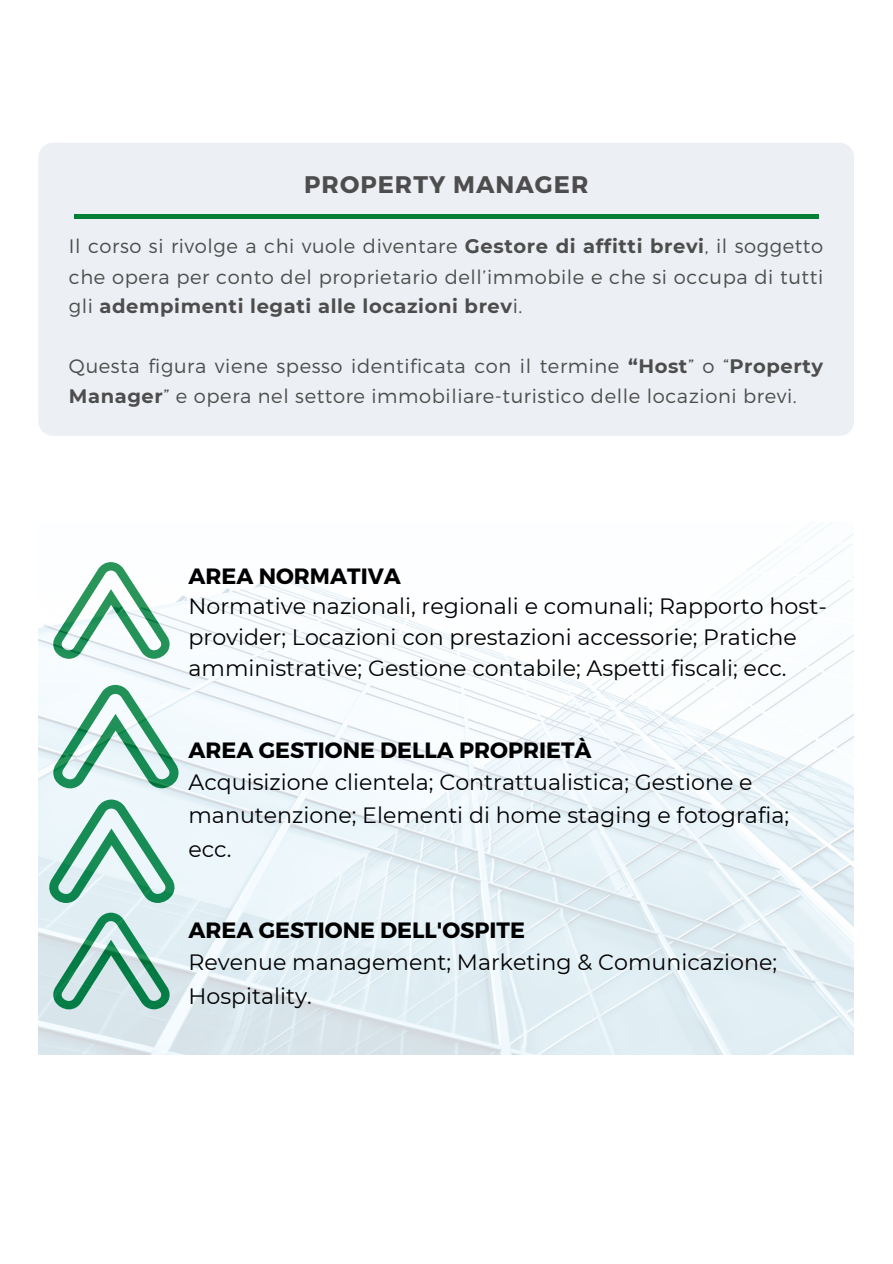
<style>
.page{position:relative;width:893px;height:1264px;background:#fff}
.page>*{position:absolute;margin:0;border:0;box-sizing:border-box;transform-origin:0 0}
.t1{font:700 24px "Montserrat";letter-spacing:.045em;color:#4d4d4d}
.t2{font:22.2px/33.2px "Montserrat";color:#000}
.t3{font:700 22.2px "Montserrat";color:#000}
.t4{font:300 19.5px/29.8px "Montserrat";letter-spacing:.03em;color:#4d4d4d;text-align:justify}
.s1{font-weight:700}
</style>
<div class="page">
<div style="left:38px;top:143px;width:816px;height:293px;background:#eceff3"></div>
<hr style="left:74px;top:215px;width:744px;height:3px;background:#008037">
<img style="left:38px;top:522px;width:815px;height:532px">
<p class="t1" style="left:304px;top:169px;width:286px">PROPERTY MANAGER</p>
<p class="t4" style="left:69px;top:230px;width:755px">Il corso si rivolge a chi vuole diventare <span class="s1">Gestore di affitti brevi</span>, il soggetto che opera per conto del proprietario dell’immobile e che si occupa di tutti gli <span class="s1">adempimenti legati alle locazioni brev</span>i.</p>
<p class="t4" style="left:69px;top:349px;width:755px;line-height:30.3px">Questa figura viene spesso identificata con il termine <span class="s1">“Host</span>” o “<span class="s1">Property<br>Manager</span>” e opera nel settore immobiliare-turistico delle locazioni brevi.</p>
<p class="t3" style="left:188px;top:561px;width:214px">AREA NORMATIVA</p>
<p class="t2" style="left:188px;top:591px;width:639px;line-height:30.9px">Normative nazionali, regionali e comunali; Rapporto host&shy;provider; Locazioni con prestazioni accessorie; Pratiche amministrative; Gestione contabile; Aspetti fiscali; ecc.</p>
<p class="t3" style="left:188px;top:735px;width:404px">AREA GESTIONE DELLA PROPRIETÀ</p>
<p class="t2" style="left:188px;top:765px;width:602px">Acquisizione clientela; Contrattualistica; Gestione e manutenzione; Elementi di home staging e fotografia; ecc.</p>
<p class="t3" style="left:188px;top:916px;width:338px">AREA GESTIONE DELL'OSPITE</p>
<p class="t2" style="left:188px;top:945px;width:590px">Revenue management; Marketing &amp; Comunicazione;<br>Hospitality.</p>
</div>
